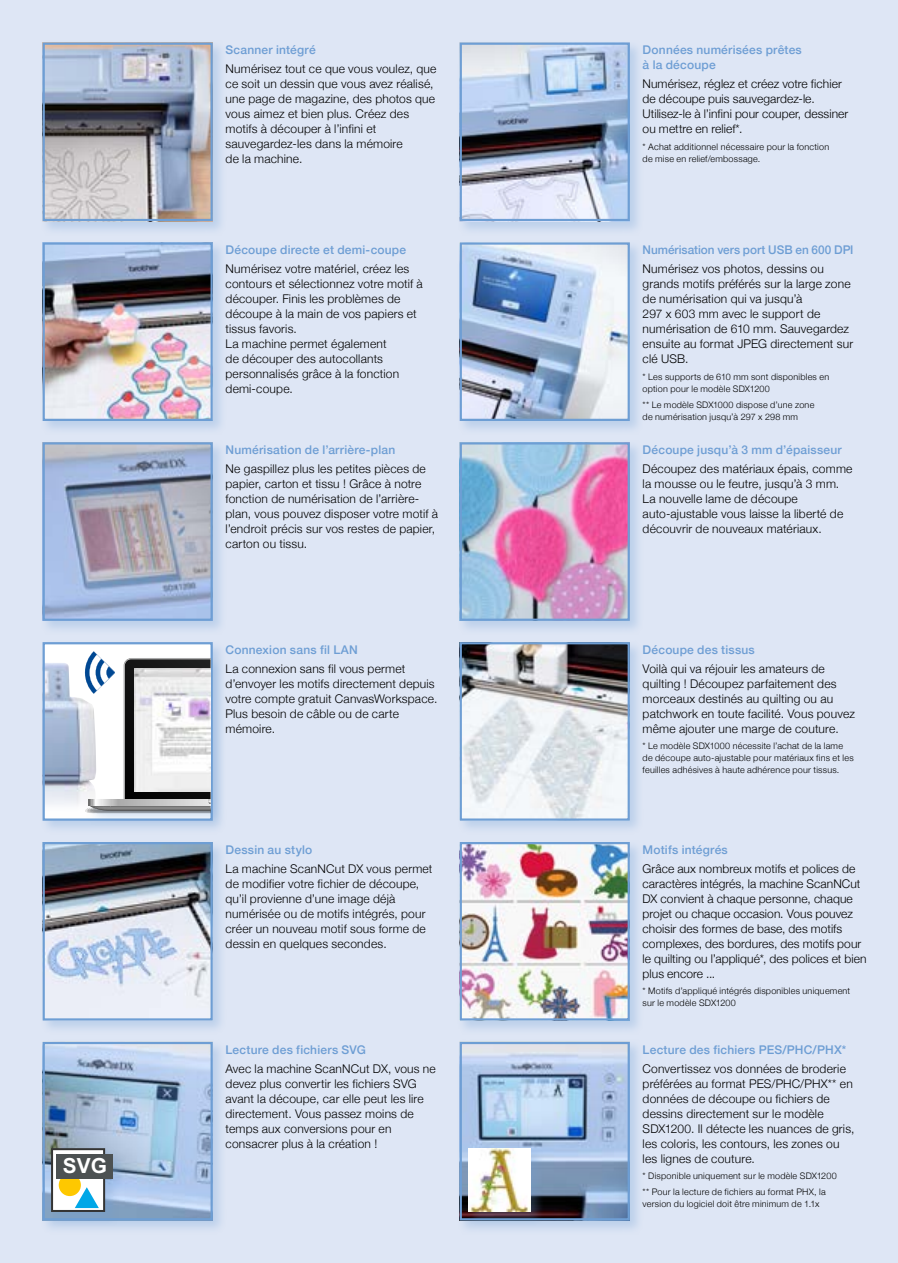
<style>
.page{position:relative;width:898px;height:1263px;background:#fff}
.page>*{position:absolute;margin:0;border:0;box-sizing:border-box;transform-origin:0 0}
.t1{font:700 20.85px "Arial";color:#fff}
.t2{font:300 12px/15px "Helvetica Neue";letter-spacing:.015em;color:#000}
.t3{font:500 12px/15px "Helvetica Neue";letter-spacing:.015em;color:#6e9ed4}
.t4{font:300 9px/12px "Helvetica Neue";letter-spacing:.025em;color:#000}
</style>
<div class="page">
<div style="left:0;top:0;width:897px;height:1263px;background:#dee6f5"></div>
<div style="left:41px;top:41px;width:186px;height:195px;background:#6e9ed4;opacity:.3"></div>
<img style="left:46px;top:46px;width:164px;height:172px">
<div style="left:43px;top:43px;width:170px;height:178px;border:2px solid #6e9ed4"></div>
<div style="left:457px;top:41px;width:186px;height:195px;background:#6e9ed4;opacity:.3"></div>
<img style="left:462px;top:46px;width:164px;height:172px">
<div style="left:459px;top:43px;width:170px;height:178px;border:2px solid #6e9ed4"></div>
<div style="left:41px;top:240px;width:186px;height:195px;background:#6e9ed4;opacity:.3"></div>
<img style="left:46px;top:245px;width:164px;height:173px">
<div style="left:43px;top:242px;width:170px;height:179px;border:2px solid #6e9ed4"></div>
<div style="left:41px;top:640px;width:186px;height:195px;background:#6e9ed4;opacity:.3"></div>
<div style="left:44px;top:643px;width:167px;height:177px;background:#fff"></div>
<img style="left:46px;top:663px;width:38px;height:142px">
<div style="left:43px;top:642px;width:170px;height:179px;border:2px solid #6e9ed4"></div>
<div style="left:41px;top:840px;width:186px;height:195px;background:#6e9ed4;opacity:.3"></div>
<img style="left:46px;top:845px;width:164px;height:172px">
<div style="left:43px;top:842px;width:170px;height:178px;border:2px solid #6e9ed4"></div>
<div style="left:457px;top:440px;width:186px;height:195px;background:#6e9ed4;opacity:.3"></div>
<img style="left:462px;top:445px;width:164px;height:173px">
<div style="left:459px;top:442px;width:170px;height:179px;border:2px solid #6e9ed4"></div>
<div style="left:457px;top:640px;width:186px;height:195px;background:#6e9ed4;opacity:.3"></div>
<img style="left:462px;top:645px;width:164px;height:173px">
<div style="left:459px;top:642px;width:170px;height:179px;border:2px solid #6e9ed4"></div>
<div style="left:457px;top:840px;width:186px;height:195px;background:#6e9ed4;opacity:.3"></div>
<img style="left:462px;top:845px;width:164px;height:172px">
<div style="left:459px;top:842px;width:170px;height:178px;border:2px solid #6e9ed4"></div>
<div style="left:457px;top:240px;width:186px;height:195px;background:#6e9ed4;opacity:.3"></div>
<img style="left:462px;top:245px;width:164px;height:173px">
<div style="left:459px;top:242px;width:170px;height:179px;border:2px solid #6e9ed4"></div>
<div style="left:41px;top:1040px;width:186px;height:195px;background:#6e9ed4;opacity:.3"></div>
<img style="left:46px;top:1045px;width:164px;height:172px">
<div style="left:43px;top:1042px;width:170px;height:178px;border:2px solid #6e9ed4"></div>
<div style="left:457px;top:1040px;width:186px;height:195px;background:#6e9ed4;opacity:.3"></div>
<img style="left:462px;top:1045px;width:164px;height:172px">
<div style="left:459px;top:1042px;width:170px;height:178px;border:2px solid #6e9ed4"></div>
<div style="left:49px;top:1146px;width:78px;height:80px;background:#6e9ed4;opacity:.3"></div>
<svg style="left:51px;top:1148px;width:54px;height:64px;background:#b9c4af"></svg>
<div style="left:57px;top:1154px;width:56px;height:24px;background:#4c5152"></div>
<div style="left:466px;top:1146px;width:78px;height:80px;background:#6e9ed4;opacity:.3"></div>
<img style="left:468px;top:1148px;width:62px;height:64px">
<div style="left:84px;top:656px;width:140px;height:171px;background:#6e9ed4;opacity:.3"></div>
<div style="left:41px;top:440px;width:186px;height:195px;background:#6e9ed4;opacity:.3"></div>
<img style="left:46px;top:445px;width:164px;height:173px">
<div style="left:43px;top:442px;width:170px;height:179px;border:2px solid #6e9ed4"></div>
<svg style="left:84px;top:651px;width:126px;height:163px"></svg>
<h1 class="t1" style="left:63px;top:1152px;width:45px">SVG</h1>
<p class="t3" style="left:225px;top:41px;width:92px">Scanner intégré</p>
<p class="t2" style="left:225px;top:61px;width:212px">Numérisez tout ce que vous voulez, que ce soit un dessin que vous avez réalisé, une page de magazine, des photos que vous aimez et bien plus. Créez des motifs à découper à l’infini et sauvegardez-les dans la mémoire<br>de la machine.</p>
<p class="t3" style="left:225px;top:241px;width:182px">Découpe directe et demi-coupe</p>
<p class="t2" style="left:225px;top:261px;width:199px">Numérisez votre matériel, créez les contours et sélectionnez votre motif à découper. Finis les problèmes de découpe à la main de vos papiers et tissus favoris.<br>La machine permet également<br>de découper des autocollants personnalisés grâce à la fonction demi-coupe.</p>
<p class="t3" style="left:225px;top:441px;width:171px">Numérisation de l’arrière-plan</p>
<p class="t2" style="left:225px;top:461px;width:214px">Ne gaspillez plus les petites pièces de papier, carton et tissu ! Grâce à notre fonction de numérisation de l’arrière&shy;plan, vous pouvez disposer votre motif à l’endroit précis sur vos restes de papier, carton ou tissu.</p>
<p class="t3" style="left:225px;top:641px;width:134px">Connexion sans fil LAN</p>
<p class="t2" style="left:225px;top:660px;width:213px">La connexion sans fil vous permet d’envoyer les motifs directement depuis votre compte gratuit CanvasWorkspace.<br>Plus besoin de câble ou de carte mémoire.</p>
<p class="t3" style="left:225px;top:841px;width:88px">Dessin au stylo</p>
<p class="t2" style="left:225px;top:860px;width:208px">La machine ScanNCut DX vous permet de modifier votre fichier de découpe, qu’il provienne d’une image déjà numérisée ou de motifs intégrés, pour créer un nouveau motif sous forme de dessin en quelques secondes.</p>
<p class="t3" style="left:225px;top:1041px;width:142px">Lecture des fichiers SVG</p>
<p class="t2" style="left:225px;top:1060px;width:212px">Avec la machine ScanNCut DX, vous ne devez plus convertir les fichiers SVG avant la découpe, car elle peut les lire directement. Vous passez moins de temps aux conversions pour en consacrer plus à la création !</p>
<p class="t3" style="left:642px;top:41px;width:161px">Données numérisées prêtes à la découpe</p>
<p class="t2" style="left:642px;top:76px;width:207px">Numérisez, réglez et créez votre fichier de découpe puis sauvegardez-le.<br>Utilisez-le à l’infini pour couper, dessiner ou mettre en relief*.</p>
<p class="t4" style="left:642px;top:140px;width:188px">* Achat additionnel nécessaire pour la fonction de mise en relief/embossage.</p>
<p class="t3" style="left:642px;top:241px;width:212px">Numérisation vers port USB en 600 DPI</p>
<p class="t2" style="left:642px;top:261px;width:212px">Numérisez vos photos, dessins ou grands motifs préférés sur la large zone de numérisation qui va jusqu’à<br>297 x 603 mm avec le support de numérisation de 610 mm. Sauvegardez ensuite au format JPEG directement sur clé USB.</p>
<p class="t4" style="left:642px;top:370px;width:188px">* Les supports de 610 mm sont disponibles en option pour le modèle SDX1200</p>
<p class="t4" style="left:642px;top:398px;width:173px">** Le modèle SDX1000 dispose d’une zone de numérisation jusqu’à 297 x 298 mm</p>
<p class="t3" style="left:642px;top:441px;width:201px">Découpe jusqu’à 3 mm d’épaisseur</p>
<p class="t2" style="left:642px;top:460px;width:211px">Découpez des matériaux épais, comme la mousse ou le feutre, jusqu’à 3 mm.<br>La nouvelle lame de découpe auto‑ajustable vous laisse la liberté de découvrir de nouveaux matériaux.</p>
<p class="t3" style="left:642px;top:641px;width:114px">Découpe des tissus</p>
<p class="t2" style="left:642px;top:660px;width:214px">Voilà qui va réjouir les amateurs de quilting ! Découpez parfaitement des morceaux destinés au quilting ou au patchwork en toute facilité. Vous pouvez même ajouter une marge de couture.</p>
<p class="t4" style="left:642px;top:739px;width:212px">* Le modèle SDX1000 nécessite l’achat de la lame de découpe auto-ajustable pour matériaux fins et les feuilles adhésives à haute adhérence pour tissus.</p>
<p class="t3" style="left:642px;top:841px;width:87px">Motifs intégrés</p>
<p class="t2" style="left:642px;top:860px;width:225px">Grâce aux nombreux motifs et polices de caractères intégrés, la machine ScanNCut DX convient à chaque personne, chaque projet ou chaque occasion. Vous pouvez choisir des formes de base, des motifs complexes, des bordures, des motifs pour le quilting ou l’appliqué*, des polices et bien plus encore ...</p>
<p class="t4" style="left:642px;top:984px;width:209px">* Motifs d’appliqué intégrés disponibles uniquement sur le modèle SDX1200</p>
<p class="t3" style="left:642px;top:1041px;width:205px">Lecture des fichiers PES/PHC/PHX*</p>
<p class="t2" style="left:642px;top:1060px;width:213px">Convertissez vos données de broderie préférées au format PES/PHC/PHX** en données de découpe ou fichiers de dessins directement sur le modèle SDX1200. Il détecte les nuances de gris, les coloris, les contours, les zones ou les lignes de couture.</p>
<p class="t4" style="left:642px;top:1167px;width:195px;line-height:16.2px">* Disponible uniquement sur le modèle SDX1200 ** Pour la lecture de fichiers au format PHX, la</p>
<p class="t4" style="left:642px;top:1197px;width:178px">version du logiciel doit être minimum de 1.1x</p>
</div>
